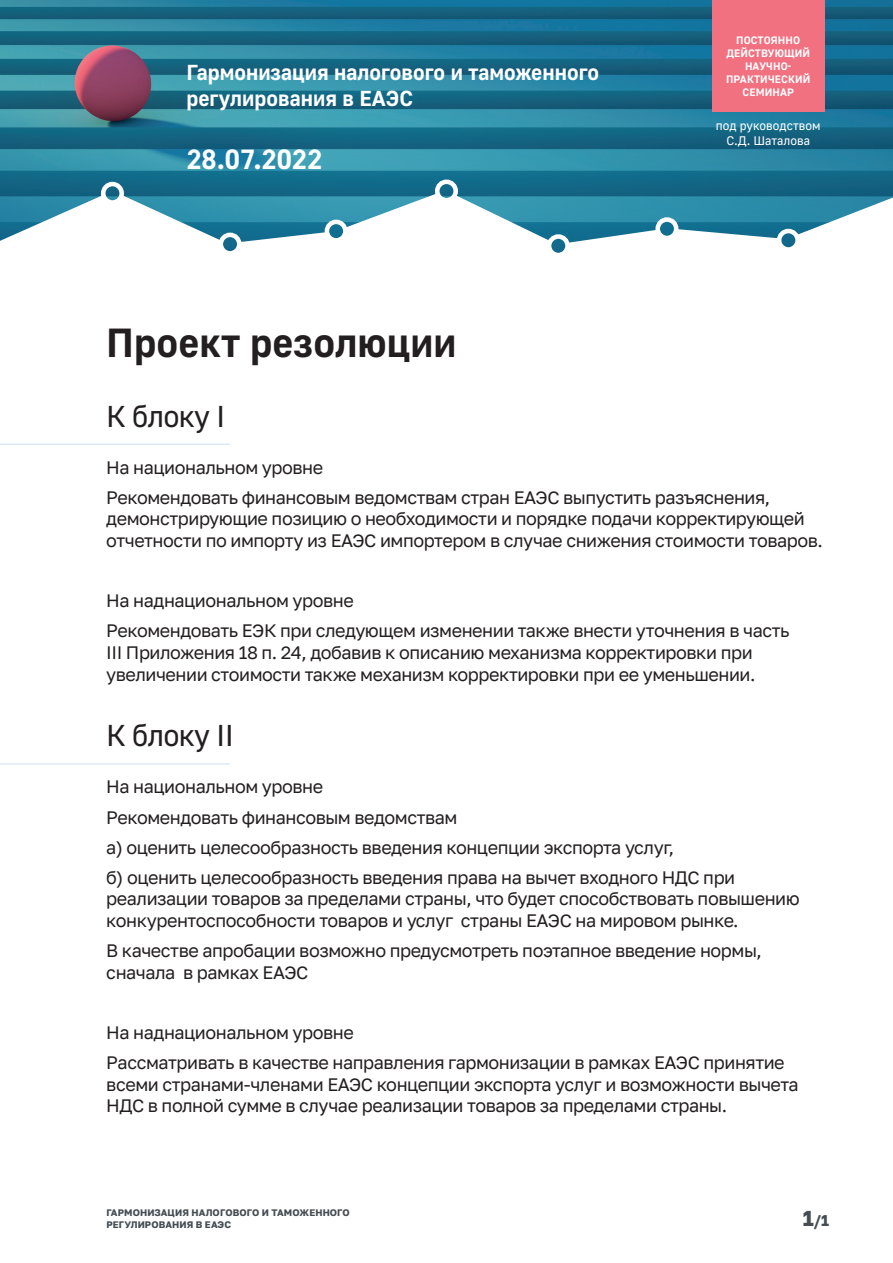
<style>
.page{position:relative;width:893px;height:1263px;background:#fff}
.page>*{position:absolute;margin:0;border:0;box-sizing:border-box;transform-origin:0 0}
.t1{font:40.35px "Golos UIVF";color:#231f20}
.t2{font:30px "Golos UIVF";letter-spacing:-.025em;color:#231f20}
.t3{font:27.6px "Golos UIVF";color:#fff}
.t4{font:21.6px/26px "Golos UIVF";color:#fff}
.t5{font:18px/30.2px "Golos Text";letter-spacing:-.025em;color:#231f20}
.t6{font:700 15.45px "Golos Text";color:#454d52}
.t7{font:12.3px/14.9px "Golos UIVF";color:#fff;text-align:center}
.t8{font:10.65px/12.9px "Golos UIVF";letter-spacing:.01em;color:#fff;text-align:center}
.t9{font:700 9.45px/11.4px "Golos Text";letter-spacing:.01em;color:#454d52}
.s1{font-size:21.45px}
</style>
<div class="page">
<img style="left:0;top:0;width:893px;height:193px">
<svg style="left:0;top:193px;width:893px;height:251px"></svg>
<div style="left:777px;top:229px;width:23px;height:23px;border:4px solid #fff;border-radius:50%"></div>
<div style="left:101px;top:182px;width:23px;height:23px;border:4px solid #fff;border-radius:50%"></div>
<div style="left:219px;top:233px;width:23px;height:23px;border:4px solid #fff;border-radius:50%"></div>
<div style="left:435px;top:180px;width:23px;height:22px;border:4px solid #fff;border-radius:50%"></div>
<div style="left:547px;top:234px;width:23px;height:23px;border:4px solid #fff;border-radius:50%"></div>
<div style="left:655px;top:217px;width:23px;height:23px;border:4px solid #fff;border-radius:50%"></div>
<div style="left:325px;top:220px;width:23px;height:23px;border:4px solid #fff;border-radius:50%"></div>
<hr style="left:0;top:444px;width:230px;height:1px;background:#d0e5ef">
<hr style="left:0;top:763px;width:230px;height:1px;background:#d0e5ef">
<div style="left:712px;top:0;width:113px;height:111px;background:#f17181"></div>
<p class="t4" style="left:186px;top:60px;width:414px">Гармонизация налогового и таможенного регулирования в ЕАЭС</p>
<h3 class="t3" style="left:186px;top:143px;width:137px">28.07.2022</h3>
<p class="t8" style="left:726px;top:34px;width:86px">ПОСТОЯННО<br>ДЕЙСТВУЮЩИЙ<br>НАУЧНО-<br>ПРАКТИЧЕСКИЙ<br>СЕМИНАР</p>
<p class="t7" style="left:716px;top:118px;width:106px">под руководством<br>С.Д. Шаталова</p>
<h1 class="t1" style="left:106px;top:319px;width:352px">Проект резолюции</h1>
<h2 class="t2" style="left:106px;top:399px;width:121px">К блоку I</h2>
<p class="t5" style="left:106px;top:452px;width:665px">На национальном уровне<br>Рекомендовать финансовым ведомствам стран ЕАЭС выпустить разъяснения,</p>
<p class="t5" style="left:106px;top:508px;width:718px;line-height:21.6px">демонстрирующие позицию о необходимости и порядке подачи корректирующей отчетности по импорту из ЕАЭС импортером в случае снижения стоимости товаров.</p>
<p class="t5" style="left:106px;top:586px;width:685px">На наднациональном уровне<br>Рекомендовать ЕЭК при следующем изменении также внести уточнения в часть</p>
<p class="t5" style="left:106px;top:642px;width:651px;line-height:21.6px">III Приложения 18 п. 24, добавив к описанию механизма корректировки при увеличении стоимости также механизм корректировки при ее уменьшении.</p>
<h2 class="t2" style="left:106px;top:719px;width:129px">К блоку II</h2>
<p class="t5" style="left:106px;top:772px;width:630px">На национальном уровне<br>Рекомендовать финансовым ведомствам<br>а) оценить целесообразность введения концепции экспорта услуг,<br>б) оценить целесообразность введения права на вычет входного НДС при</p>
<p class="t5" style="left:106px;top:888px;width:695px;line-height:21.6px">реализации товаров за пределами страны, что будет способствовать повышению конкурентоспособности товаров и услуг страны ЕАЭС на мировом рынке.</p>
<p class="t5" style="left:106px;top:940px;width:657px;line-height:21.6px">В качестве апробации возможно предусмотреть поэтапное введение нормы, сначала в рамках ЕАЭС</p>
<p class="t5" style="left:106px;top:1017px;width:680px">На наднациональном уровне<br>Рассматривать в качестве направления гармонизации в рамках ЕАЭС принятие</p>
<p class="t5" style="left:106px;top:1073px;width:694px;line-height:21.6px">всеми странами-членами ЕАЭС концепции экспорта услуг и возможности вычета<br>НДС в полной сумме в случае реализации товаров за пределами страны.</p>
<p class="t9" style="left:106px;top:1207px;width:245px">ГАРМОНИЗАЦИЯ НАЛОГОВОГО И ТАМОЖЕННОГО<br>РЕГУЛИРОВАНИЯ В ЕАЭС</p>
<p class="t6" style="left:803px;top:1211px;width:28px"><span class="s1">1</span>/1</p>
</div>
